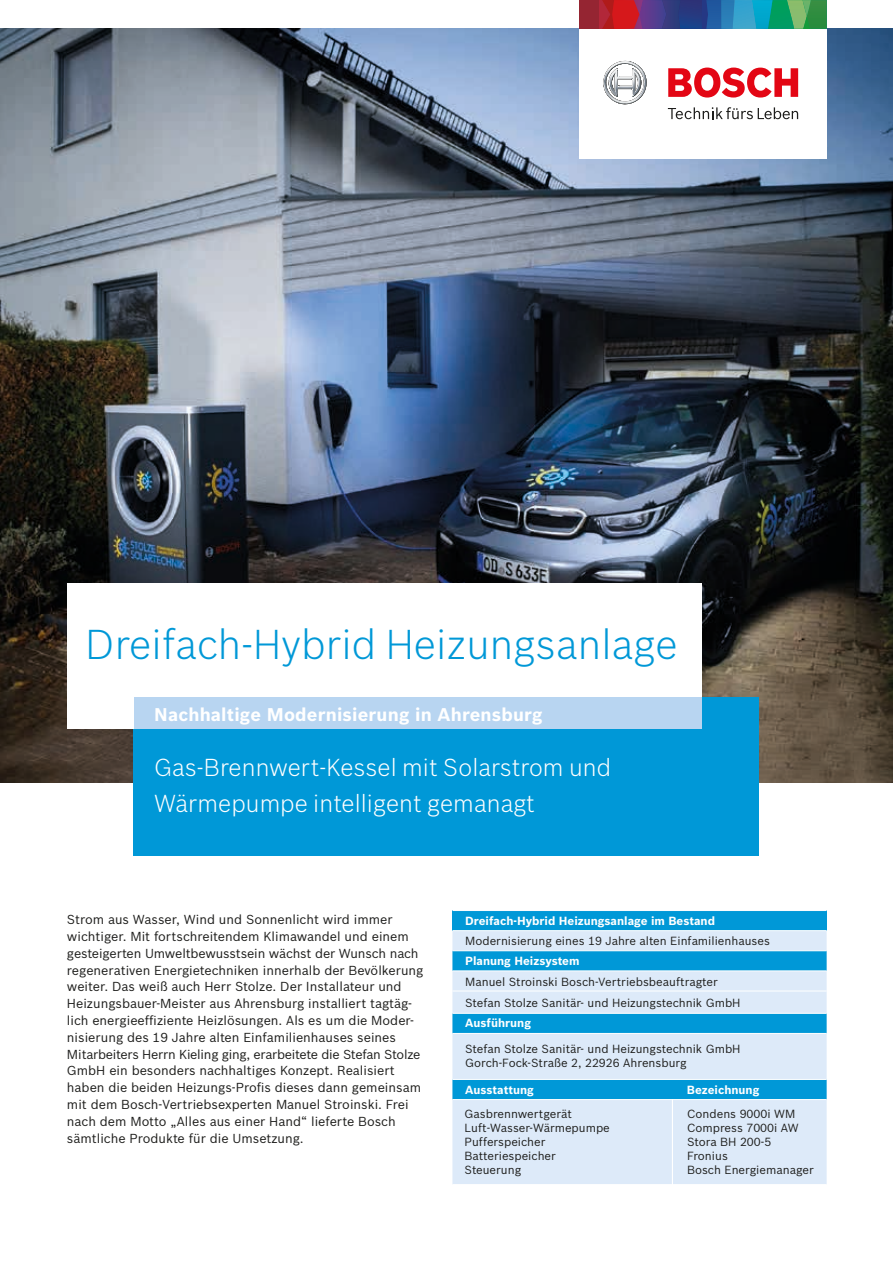
<style>
.page{position:relative;width:893px;height:1263px;background:#fff}
.page>*{position:absolute;margin:0;border:0;box-sizing:border-box;transform-origin:0 0}
.t1{font:300 40.8px "Bosch Sans";letter-spacing:.005em;color:#0098d7}
.t2{font:300 24px/36px "Bosch Sans";letter-spacing:.005em;color:#fff}
.t3{font:700 18px "Bosch Sans";letter-spacing:.01em;color:#fff}
.t4{font:12.75px/16.8px "Bosch Sans";color:#1d1d1b}
.t5{font:11.55px/13.8px "Bosch Sans";color:#1d1d1b}
.t6{font:700 11.55px "Bosch Sans";color:#fff}
</style>
<div class="page">
<img style="left:0;top:29px;width:893px;height:754px">
<div style="left:580px;top:0;width:247px;height:159px;background:#fff"></div>
<svg style="left:580px;top:0;width:247px;height:29px;background:#506073"></svg>
<svg style="left:603px;top:61px;width:44px;height:43px"></svg>
<svg style="left:668px;top:68px;width:130px;height:30px"></svg>
<svg style="left:668px;top:107px;width:130px;height:12px"></svg>
<div style="left:134px;top:697px;width:625px;height:159px;background:#0098d7"></div>
<div style="left:67px;top:583px;width:635px;height:146px;background:#fff"></div>
<div style="left:134px;top:697px;width:568px;height:32px;background:#b8d5f1"></div>
<div style="left:452px;top:910px;width:375px;height:21px;background:#0098d7"></div>
<div style="left:452px;top:931px;width:375px;height:253px;background:#ddeaf9"></div>
<svg style="left:452px;top:951px;width:375px;height:148px;background:#85c9eb"></svg>
<hr style="left:452px;top:910px;width:375px;height:1px;background:#fff">
<hr style="left:452px;top:930px;width:375px;height:1px;background:#fff">
<hr style="left:452px;top:950px;width:375px;height:1px;background:#fff">
<hr style="left:452px;top:970px;width:375px;height:1px;background:#fff">
<hr style="left:452px;top:990px;width:375px;height:1px;background:#fff">
<hr style="left:452px;top:1033px;width:375px;height:1px;background:#fff">
<hr style="left:452px;top:1099px;width:375px;height:1px;background:#fff">
<hr style="left:452px;top:1013px;width:375px;height:1px;background:#fff">
<hr style="left:452px;top:1079px;width:375px;height:1px;background:#fff">
<hr style="left:672px;top:1099px;width:1px;height:99px;background:#fff">
<h1 class="t1" style="left:85px;top:619px;width:593px">Dreifach-Hybrid Heizungsanlage</h1>
<h3 class="t3" style="left:154px;top:704px;width:390px">Nachhaltige Modernisierung in Ahrensburg</h3>
<h2 class="t2" style="left:154px;top:749px;width:459px">Gas-Brennwert-Kessel mit Solarstrom und<br>Wärmepumpe intelligent gemanagt</h2>
<p class="t4" style="left:67px;top:911px;width:358px">Strom aus Wasser, Wind und Sonnenlicht wird immer wichtiger. Mit fortschreitendem Klimawandel und einem gesteigerten Umweltbewusstsein wächst der Wunsch nach regenerativen Energietechniken innerhalb der Bevölkerung weiter. Das weiß auch Herr Stolze. Der Installateur und Heizungsbauer-Meister aus Ahrensburg installiert tagtäg&shy;lich energieeffiziente Heizlösungen. Als es um die Moder&shy;nisierung des 19 Jahre alten Einfamilienhauses seines Mitarbeiters Herrn Kieling ging, erarbeitete die Stefan Stolze GmbH ein besonders nachhaltiges Konzept. Realisiert haben die beiden Heizungs-Profis dieses dann gemeinsam mit dem Bosch-Vertriebsexperten Manuel Stroinski. Frei nach dem Motto „Alles aus einer Hand“ lieferte Bosch sämtliche Produkte für die Umsetzung.</p>
<p class="t6" style="left:465px;top:914px;width:251px">Dreifach-Hybrid Heizungsanlage im Bestand</p>
<p class="t5" style="left:465px;top:934px;width:306px">Modernisierung eines 19 Jahre alten Einfamilienhauses</p>
<p class="t6" style="left:465px;top:954px;width:116px">Planung Heizsystem</p>
<p class="t5" style="left:465px;top:971px;width:277px;line-height:21.1px">Manuel Stroinski Bosch-Vertriebsbeauftragter<br>Stefan Stolze Sanitär- und Heizungstechnik GmbH</p>
<p class="t6" style="left:465px;top:1016px;width:67px">Ausführung</p>
<p class="t5" style="left:465px;top:1041px;width:277px">Stefan Stolze Sanitär- und Heizungstechnik GmbH<br>Gorch-Fock-Straße 2, 22926 Ahrensburg</p>
<p class="t6" style="left:465px;top:1082px;width:70px">Ausstattung</p>
<p class="t6" style="left:687px;top:1082px;width:74px">Bezeichnung</p>
<p class="t5" style="left:687px;top:1107px;width:128px">Condens 9000i WM<br>Compress 7000i AW<br>Stora BH 200-5<br>Fronius<br>Bosch Energiemanager</p>
<p class="t5" style="left:465px;top:1107px;width:147px">Gasbrennwertgerät<br>Luft-Wasser-Wärmepumpe<br>Pufferspeicher<br>Batteriespeicher<br>Steuerung</p>
</div>
